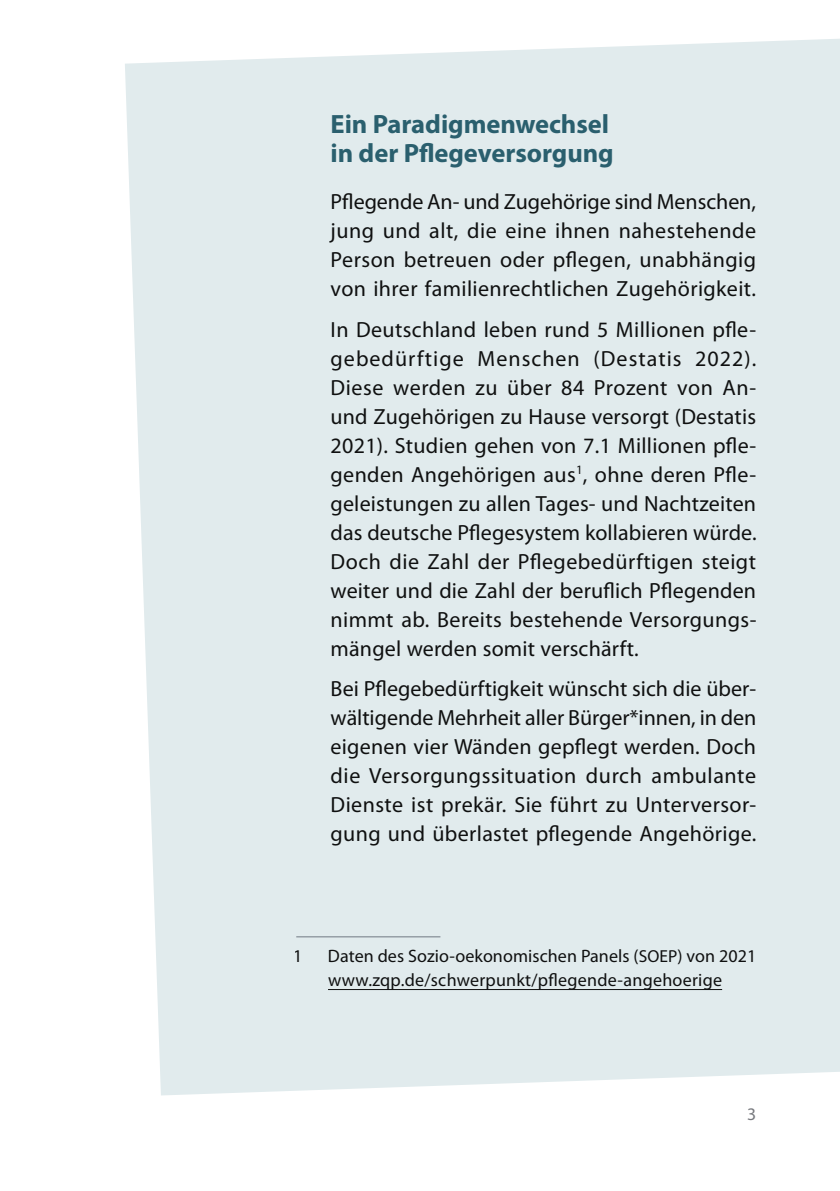
<style>
.page{position:relative;width:840px;height:1191px;background:#fff}
.page>*{position:absolute;margin:0;border:0;box-sizing:border-box;transform-origin:0 0}
.t1{font:700 26.4px/29px "Myriad Pro";color:#306877}
.t2{font:22px/29px "Myriad Pro";letter-spacing:.015em;color:#121212;text-align:justify}
.t3{font:18px/23.2px "Myriad Pro";letter-spacing:.005em;color:#121212}
.t4{font:17.8px "Myriad Pro";color:#77797e}
.s1{font-size:17.4px}
</style>
<div class="page">
<div style="left:125px;top:39px;width:714px;height:1056px;background:#e1ebed"></div>
<hr style="left:296px;top:936px;width:144px;height:1px;background:#7f838d">
<hr style="left:328px;top:989px;width:393px;height:1px;background:#121212">
<p class="t1" style="left:330px;top:110px;width:284px">Ein Paradigmenwechsel in der Pflegeversorgung</p>
<p class="t2" style="left:330px;top:187px;width:427px">Pflegende An- und Zugehörige sind Menschen, jung und alt, die eine ihnen nahestehende Person betreuen oder pflegen, unabhängig von ihrer familienrechtlichen Zugehörigkeit.</p>
<p class="t2" style="left:330px;top:315px;width:427px">In Deutschland leben rund 5 Millionen pfle&shy;gebedürftige Menschen (Destatis 2022).<br>Diese werden zu über 84 Prozent von An&shy;und Zugehörigen zu Hause versorgt (Destatis 2021). Studien gehen von 7.1 Millionen pfle&shy;genden Angehörigen aus<sup>1</sup>, ohne deren Pfle&shy;geleistungen zu allen Tages- und Nachtzeiten das deutsche Pflegesystem kollabieren würde.<br>Doch die Zahl der Pflegebedürftigen steigt weiter und die Zahl der beruflich Pflegenden nimmt ab. Bereits bestehende Versorgungs&shy;mängel werden somit verschärft.</p>
<p class="t2" style="left:330px;top:675px;width:427px">Bei Pflegebedürftigkeit wünscht sich die über&shy;wältigende Mehrheit aller Bürger*innen, in den eigenen vier Wänden gepflegt werden. Doch die Versorgungssituation durch ambulante Dienste ist prekär. Sie führt zu Unterversor&shy;gung und überlastet pflegende Angehörige.</p>
<p class="t3" style="left:294px;top:945px;width:11px">1</p>
<p class="t3" style="left:328px;top:945px;width:429px">Daten des Sozio-oekonomischen Panels (<span class="s1">SOEP</span>) von 2021 www.zqp.de/schwerpunkt/pflegende-angehoerige</p>
<p class="t4" style="left:746px;top:1104px;width:11px">3</p>
</div>
